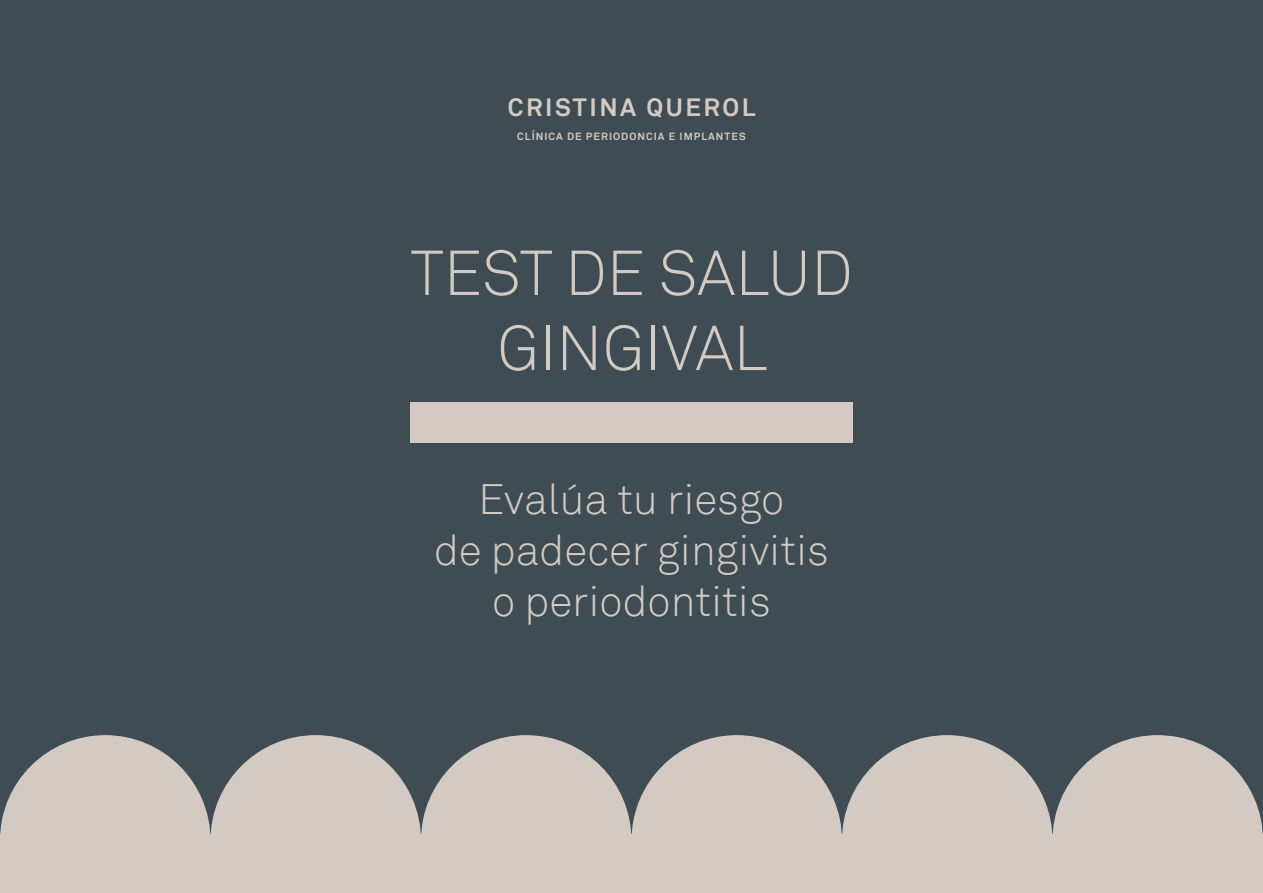
<style>
.page{position:relative;width:1263px;height:893px;background:#3f4c54}
.page>*{position:absolute;margin:0;border:0;box-sizing:border-box;transform-origin:0 0}
.t1{font:300 62.55px "Akkurat";color:#d3cbc3}
.t2{font:300 42.45px "Akkurat";color:#d3cbc3}
.t3{font:700 25.05px "Akkurat";letter-spacing:.1em;color:#d3cbc3}
.t4{font:700 10.35px "Akkurat";letter-spacing:.1em;color:#d3cbc3}
</style>
<div class="page">
<svg style="left:0;top:735px;width:1263px;height:99px"></svg>
<div style="left:0;top:834px;width:1263px;height:59px;background:#d3cbc3"></div>
<div style="left:410px;top:402px;width:443px;height:41px;background:#d3cbc3"></div>
<p class="t3" style="left:508px;top:92px;width:249px">CRISTINA QUEROL</p>
<p class="t4" style="left:517px;top:130px;width:230px">CLÍNICA DE PERIODONCIA E IMPLANTES</p>
<p class="t1" style="left:410px;top:236px;width:444px">TEST DE SALUD</p>
<p class="t1" style="left:497px;top:311px;width:272px">GINGIVAL</p>
<p class="t2" style="left:478px;top:474px;width:307px">Evalúa tu riesgo</p>
<p class="t2" style="left:434px;top:525px;width:396px">de padecer gingivitis</p>
<p class="t2" style="left:492px;top:576px;width:280px">o periodontitis</p>
</div>
